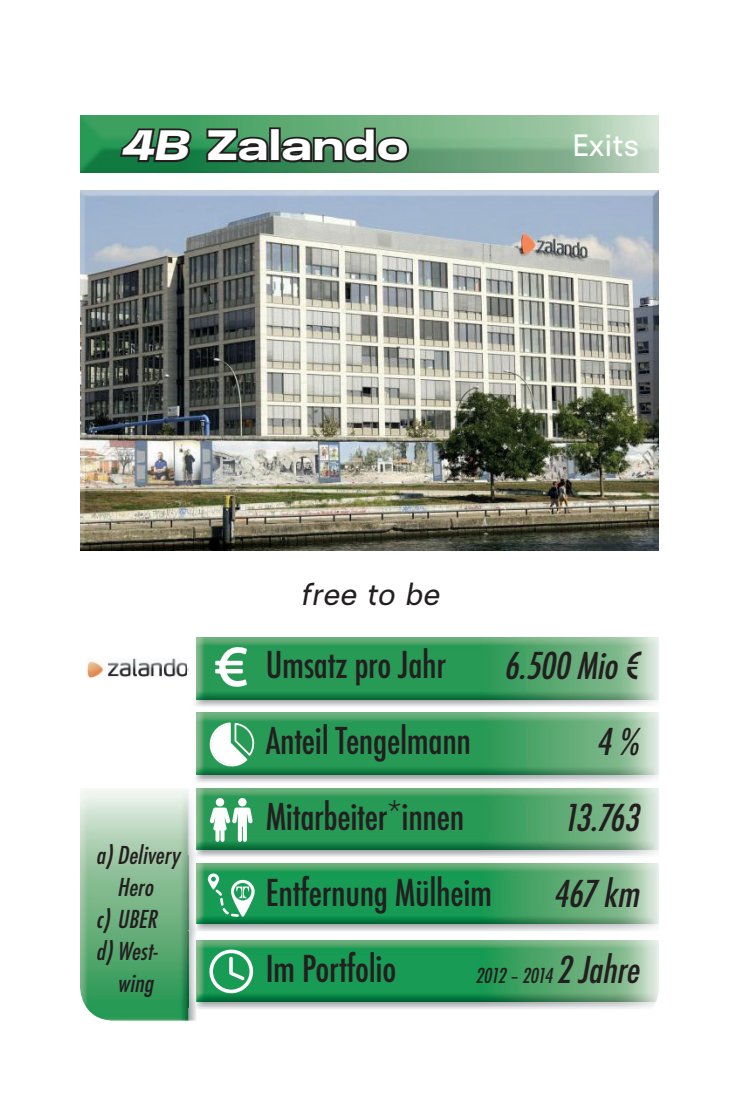
<style>
.page{position:relative;width:738px;height:1100px;background:#fff}
.page>*{position:absolute;margin:0;border:0;box-sizing:border-box;transform-origin:0 0}
.t1{font:900 expanded 44px "Mueller";letter-spacing:.01em;color:#fff}
.t2{font:500 condensed 36px/76px "Futura";letter-spacing:-.01em;color:#231f20}
.t3{font:italic 500 condensed 36px/76px "Futura";color:#231f20;text-align:right}
.t4{font:italic 32px "Mueller";color:#231f20}
.t5{font:32px "Mueller";color:#fff}
.t6{font:italic 500 condensed 24px "Futura";color:#231f20}
.t7{font:italic 500 condensed 20px "Futura";color:#231f20}
.s1{font-style:italic}
.s2{font-size:36px}
</style>
<div class="page">
<img style="left:80px;top:115px;width:579px;height:906px">
<p class="t1" style="left:120px;top:121px;width:289px"><span class="s1">4B</span> Zalando</p>
<p class="t5" style="left:572px;top:127px;width:68px">Exits</p>
<p class="t6" style="left:96px;top:839px;width:90px">a) Delivery</p>
<p class="t6" style="left:117px;top:871px;width:43px">Hero</p>
<p class="t6" style="left:96px;top:903px;width:68px">c) UBER</p>
<p class="t6" style="left:96px;top:935px;width:68px">d) West-</p>
<p class="t6" style="left:117px;top:967px;width:43px">wing</p>
<p class="t4" style="left:299px;top:576px;width:147px">free to be</p>
<p class="t2" style="left:265px;top:627px;width:228px">Umsatz pro Jahr<br>Anteil Tengelmann<br>Mitarbeiter*innen<br>Entfernung Mülheim<br>Im Portfolio</p>
<p class="t3" style="left:503px;top:628px;width:145px">6.500Mio€<br>4%<br>13.763<br>467km</p>
<p class="t7" style="left:475px;top:963px;width:173px">2012–2014 <span class="s2">2Jahre</span></p>
</div>
